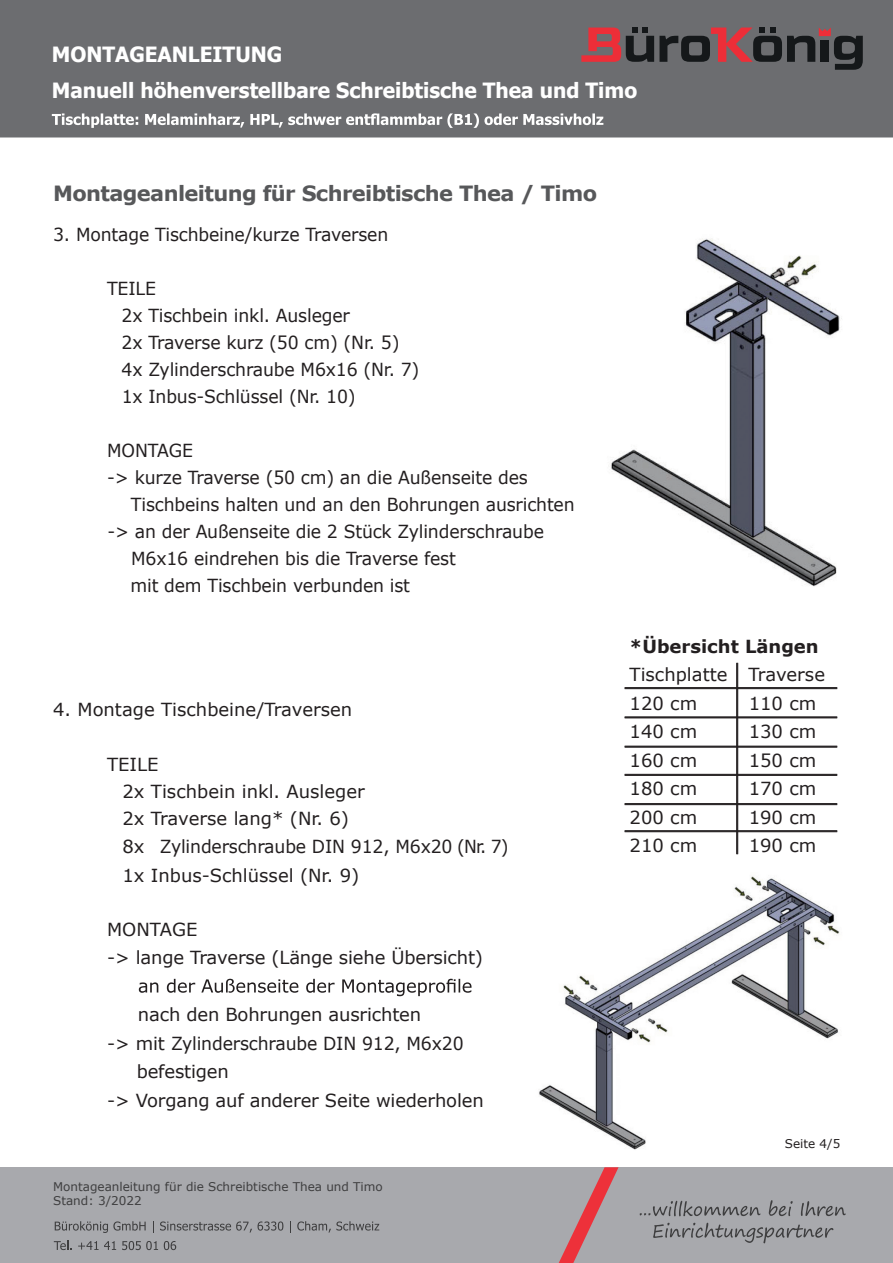
<style>
.page{position:relative;width:893px;height:1263px;background:#fff}
.page>*{position:absolute;margin:0;border:0;box-sizing:border-box;transform-origin:0 0}
.t1{font:700 21px/36px "Tahoma";color:#fff}
.t2{font:700 21px "Verdana";letter-spacing:-.03em;color:#57585a}
.t3{font:18px/27.8px "Verdana";letter-spacing:-.01em;color:#231f20}
.t4{font:18px/27px "Verdana";letter-spacing:-.01em;color:#231f20;scale:.96 1}
.t5{font:700 18px "Verdana";color:#231f20}
.t6{font:12px/14.4px "Verdana";color:#3e3e3f}
.t7{font:12px "Verdana";color:#231f20}
</style>
<div class="page">
<div style="left:0;top:0;width:893px;height:137px;background:#6c6d70"></div>
<svg style="left:581px;top:28px;width:282px;height:42px;background:#644c50"></svg>
<div style="left:0;top:1168px;width:893px;height:95px;background:#a8a9ad"></div>
<hr style="left:0;top:1167px;width:893px;height:2px;background:#a8a9ad">
<svg style="left:559px;top:1167px;width:59px;height:96px"></svg>
<svg style="left:640px;top:1201px;width:120px;height:15px"></svg>
<svg style="left:769px;top:1200px;width:24px;height:16px"></svg>
<svg style="left:801px;top:1201px;width:45px;height:15px"></svg>
<svg style="left:653px;top:1223px;width:180px;height:20px"></svg>
<svg style="left:55px;top:1221px;width:91px;height:12px"></svg>
<svg style="left:153px;top:1221px;width:1px;height:12px"></svg>
<svg style="left:160px;top:1221px;width:123px;height:11px"></svg>
<svg style="left:290px;top:1221px;width:1px;height:12px"></svg>
<svg style="left:297px;top:1221px;width:82px;height:11px"></svg>
<svg style="left:54px;top:1241px;width:18px;height:9px"></svg>
<svg style="left:78px;top:1241px;width:38px;height:9px"></svg>
<svg style="left:122px;top:1241px;width:36px;height:9px"></svg>
<svg style="left:164px;top:1241px;width:12px;height:9px"></svg>
<svg style="left:52px;top:113px;width:551px;height:15px"></svg>
<img style="left:611px;top:238px;width:231px;height:349px">
<svg style="left:139px;top:979px;width:332px;height:17px"></svg>
<hr style="left:625px;top:687px;width:212px;height:1px;background:#231f20">
<hr style="left:625px;top:688px;width:212px;height:1px;background:#231f20">
<hr style="left:736px;top:663px;width:1px;height:191px;background:#231f20">
<hr style="left:737px;top:663px;width:1px;height:191px;background:#231f20">
<hr style="left:625px;top:830px;width:212px;height:1px;background:#231f20">
<hr style="left:625px;top:831px;width:212px;height:1px;background:#231f20">
<hr style="left:625px;top:803px;width:212px;height:1px;background:#231f20">
<hr style="left:625px;top:804px;width:212px;height:1px;background:#231f20">
<hr style="left:625px;top:717px;width:212px;height:1px;background:#231f20">
<hr style="left:625px;top:718px;width:212px;height:1px;background:#231f20">
<hr style="left:625px;top:746px;width:212px;height:1px;background:#231f20">
<hr style="left:625px;top:747px;width:212px;height:1px;background:#231f20">
<hr style="left:625px;top:774px;width:212px;height:1px;background:#231f20">
<hr style="left:625px;top:775px;width:212px;height:1px;background:#231f20">
<img style="left:539px;top:876px;width:301px;height:274px">
<p class="t1" style="left:52px;top:37px;width:587px">MONTAGEANLEITUNG<br>Manuell höhenverstellbare Schreibtische Thea und Timo</p>
<p class="t2" style="left:53px;top:179px;width:545px">Montageanleitung für Schreibtische Thea / Timo</p>
<p class="t4" style="left:53px;top:221px;width:351px">3. Montage Tischbeine/kurze Traversen</p>
<p class="t4" style="left:122px;top:275px;width:312px;text-indent:-14px">TEILE<br>2x Tischbein inkl. Ausleger<br>2x Traverse kurz (50 cm) (Nr. 5)<br>4x Zylinderschraube M6x16 (Nr. 7)<br>1x Inbus-Schlüssel (Nr. 10)</p>
<p class="t4" style="left:107px;top:437px;width:91px">MONTAGE</p>
<p class="t4" style="left:107px;top:464px;width:440px">-&gt; kurze Traverse (50 cm) an die Außenseite des</p>
<p class="t4" style="left:131px;top:491px;width:464px">Tischbeins halten und an den Bohrungen ausrichten</p>
<p class="t4" style="left:107px;top:518px;width:456px">-&gt; an der Außenseite die 2 Stück Zylinderschraube</p>
<p class="t4" style="left:131px;top:545px;width:340px">M6x16 eindrehen bis die Traverse fest</p>
<p class="t4" style="left:130px;top:572px;width:293px">mit dem Tischbein verbunden ist</p>
<p class="t3" style="left:53px;top:696px;width:301px">4. Montage Tischbeine/Traversen</p>
<p class="t3" style="left:122px;top:750px;width:387px;text-indent:-15px">TEILE<br>2x Tischbein inkl. Ausleger<br>2x Traverse lang* (Nr. 6)<br>8x Zylinderschraube DIN 912, M6x20 (Nr. 7)<br>1x Inbus-Schlüssel (Nr. 9)</p>
<p class="t3" style="left:107px;top:914px;width:377px;line-height:28.5px">MONTAGE<br>-&gt; lange Traverse (Länge siehe Übersicht)</p>
<p class="t3" style="left:138px;top:1000px;width:285px">nach den Bohrungen ausrichten</p>
<p class="t3" style="left:107px;top:1029px;width:358px">-&gt; mit Zylinderschraube DIN 912, M6x20</p>
<p class="t3" style="left:137px;top:1057px;width:94px">befestigen</p>
<p class="t3" style="left:107px;top:1086px;width:378px">-&gt; Vorgang auf anderer Seite wiederholen</p>
<p class="t6" style="left:53px;top:1179px;width:331px">Montageanleitung für die Schreibtische Thea und Timo<br>Stand: 3/2022</p>
<p class="t5" style="left:630px;top:633px;width:191px">*Übersicht Längen</p>
<p class="t3" style="left:630px;top:660px;width:197px;line-height:28.5px">Tischplatte Traverse<br>120 cm</p>
<p class="t3" style="left:749px;top:689px;width:69px">110 cm</p>
<p class="t3" style="left:630px;top:717px;width:69px">140 cm</p>
<p class="t3" style="left:749px;top:717px;width:69px">130 cm</p>
<p class="t3" style="left:630px;top:746px;width:69px">160 cm</p>
<p class="t3" style="left:749px;top:746px;width:69px">150 cm</p>
<p class="t3" style="left:630px;top:774px;width:69px">180 cm</p>
<p class="t3" style="left:749px;top:774px;width:69px">170 cm</p>
<p class="t3" style="left:630px;top:803px;width:69px">200 cm</p>
<p class="t3" style="left:749px;top:803px;width:69px">190 cm</p>
<p class="t3" style="left:630px;top:831px;width:69px">210 cm</p>
<p class="t3" style="left:749px;top:831px;width:69px">190 cm</p>
<p class="t7" style="left:785px;top:1135px;width:57px">Seite 4/5</p>
</div>
